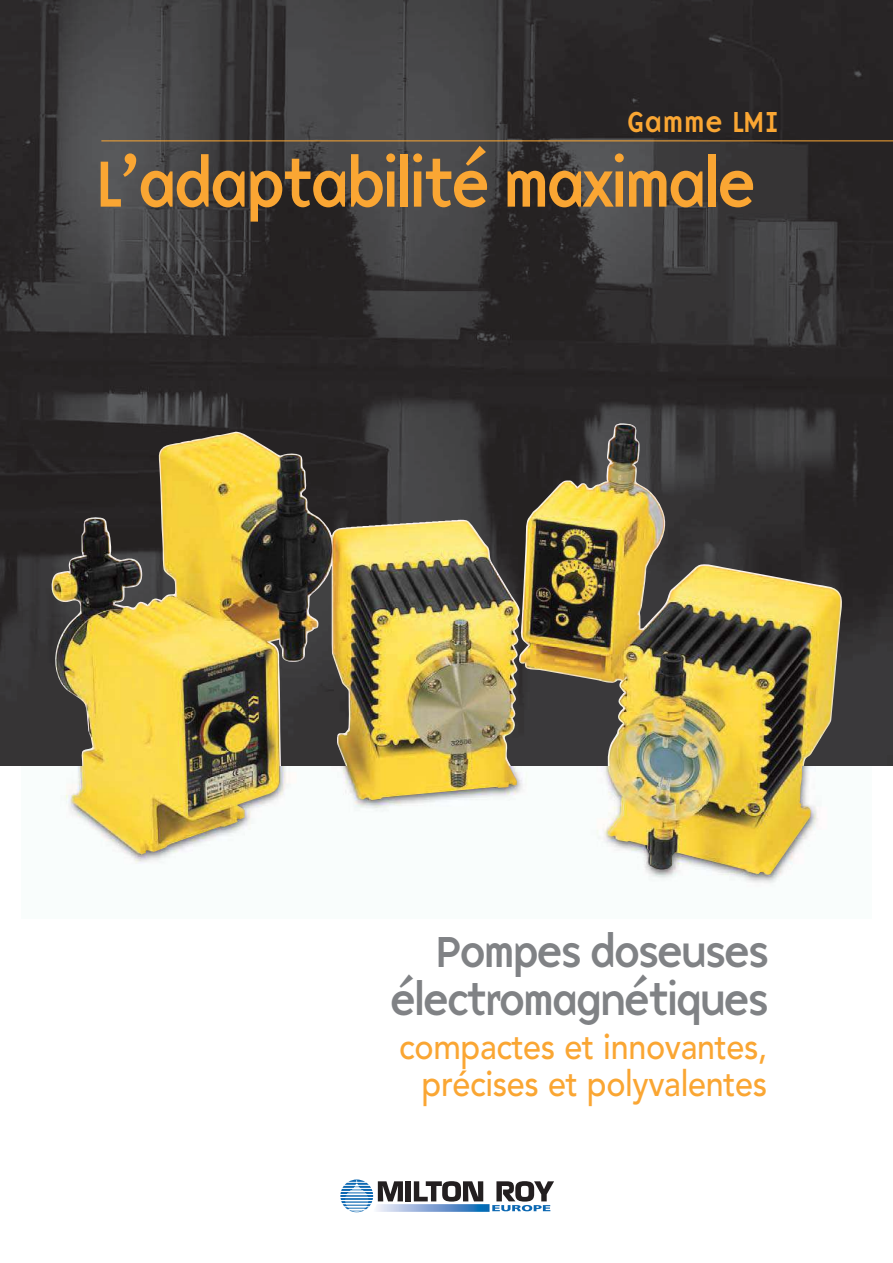
<style>
.page{position:relative;width:893px;height:1263px;background:#fff}
.page>*{position:absolute;margin:0;border:0;box-sizing:border-box;transform-origin:0 0}
.t1{font:67.5px "Base Nine";letter-spacing:-.135em;color:#faa633}
.t2{font:45px/48px "Base Nine";letter-spacing:-.135em;color:#808285;text-align:right}
.t3{font:500 36px/37.5px "Avenir";letter-spacing:-.01em;color:#faa633;text-align:right;scale:.9 1}
.t4{font:30px "Base Nine";letter-spacing:-.065em;color:#faa633}
</style>
<div class="page">
<img style="left:21px;top:765px;width:850px;height:119px">
<img style="left:0;top:0;width:892px;height:765px">
<hr style="left:101px;top:141px;width:791px;height:1px;background:#faa633">
<img style="left:236px;top:423px;width:606px;height:342px">
<img style="left:52px;top:433px;width:468px;height:421px">
<svg style="left:340px;top:1180px;width:214px;height:32px"></svg>
<p class="t4" style="left:625px;top:109px;width:156px">Gamme LMI</p>
<h1 class="t1" style="left:93px;top:154px;width:668px">L’adaptabilité maximale</h1>
<p class="t2" style="left:388px;top:931px;width:384px">Pompes doseuses électromagnétiques</p>
<p class="t3" style="left:399px;top:1031px;width:410px">compactes et innovantes, précises et polyvalentes</p>
</div>
